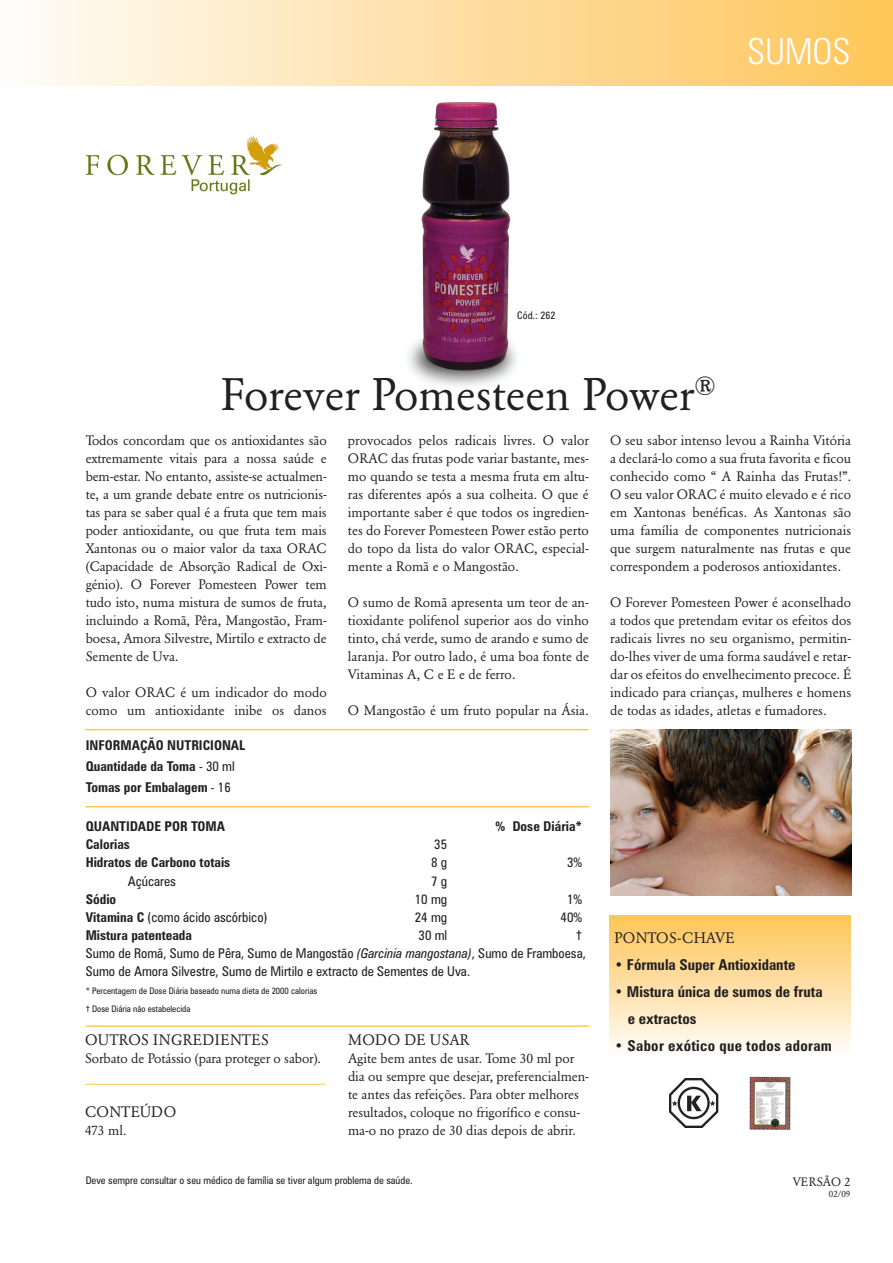
<style>
.page{position:relative;width:893px;height:1263px;background:#fff}
.page>*{position:absolute;margin:0;border:0;box-sizing:border-box;transform-origin:0 0}
.t1{font:45px "Garamond BQ";color:#231f20}
.t2{font:300 condensed 36px "Zurich BT";color:#fff}
.t3{font:700 condensed 15px/27px "Zurich BT";color:#231f20}
.t4{font:15px "Garamond BQ";letter-spacing:.02em;color:#231f20}
.t5{font:700 condensed 15px "Zurich BT";letter-spacing:.02em;color:#231f20}
.t6{font:15px "Garamond BQ";color:#231f20}
.t7{font:13.5px/18px "Garamond BQ";color:#231f20;text-align:justify}
.t8{font:condensed 13.5px/18px "Zurich BT";color:#231f20}
.t9{font:700 condensed 13.5px/21px "Zurich BT";color:#231f20}
.t10{font:12px "Garamond BQ";color:#231f20}
.t11{font:condensed 10.5px "Zurich BT";color:#231f20}
.t12{font:condensed 9px/18px "Zurich BT";color:#231f20}
.t13{font:9px "Garamond BQ";color:#231f20}
.s1{font-weight:400}
.s2{font-weight:700}
.s3{font-style:italic}
</style>
<div class="page">
<img style="left:408px;top:102px;width:109px;height:285px">
<div style="left:609px;top:915px;width:241px;height:141px;background:linear-gradient(to bottom,#fec456,#fefcf9)"></div>
<div style="left:0;top:0;width:893px;height:85px;background:linear-gradient(to right,#fefcf9,#fec558)"></div>
<img style="left:85px;top:135px;width:196px;height:59px">
<hr style="left:86px;top:1025px;width:503px;height:2px;background:#fec75a">
<hr style="left:86px;top:806px;width:503px;height:1px;background:#fec75a">
<hr style="left:85px;top:729px;width:503px;height:1px;background:#fec75a">
<img style="left:610px;top:729px;width:241px;height:167px">
<hr style="left:85px;top:1084px;width:241px;height:1px;background:#fec75a">
<img style="left:749px;top:1076px;width:42px;height:54px">
<img style="left:670px;top:1079px;width:49px;height:48px">
<p class="t11" style="left:517px;top:308px;width:40px">Cód.: 262</p>
<h2 class="t2" style="left:747px;top:29px;width:105px">SUMOS</h2>
<h1 class="t1" style="left:221px;top:369px;width:497px">Forever Pomesteen Power<sup>®</sup></h1>
<p class="t7" style="left:86px;top:431px;width:242px">Todos concordam que os antioxidantes são extremamente vitais para a nossa saúde e bem-estar. No entanto, assiste-se actualmen&shy;te, a um grande debate entre os nutricionis&shy;tas para se saber qual é a fruta que tem mais poder antioxidante, ou que fruta tem mais Xantonas ou o maior valor da taxa ORAC (Capacidade de Absorção Radical de Oxi&shy;génio). O Forever Pomesteen Power tem tudo isto, numa mistura de sumos de fruta, incluindo a Romã, Pêra, Mangostão, Fram&shy;boesa, Amora Silvestre, Mirtilo e extracto de Semente de Uva.</p>
<p class="t7" style="left:86px;top:683px;width:242px">O valor ORAC é um indicador do modo como um antioxidante inibe os danos</p>
<p class="t7" style="left:348px;top:431px;width:242px">provocados pelos radicais livres. O valor ORAC das frutas pode variar bastante, mes&shy;mo quando se testa a mesma fruta em altu&shy;ras diferentes após a sua colheita. O que é importante saber é que todos os ingredien&shy;tes do Forever Pomesteen Power estão perto do topo da lista do valor ORAC, especial&shy;mente a Romã e o Mangostão.</p>
<p class="t7" style="left:348px;top:593px;width:242px">O sumo de Romã apresenta um teor de an&shy;tioxidante polifenol superior aos do vinho tinto, chá verde, sumo de arando e sumo de laranja. Por outro lado, é uma boa fonte de Vitaminas A, C e E e de ferro.</p>
<p class="t7" style="left:348px;top:701px;width:242px">O Mangostão é um fruto popular na Ásia.</p>
<p class="t7" style="left:610px;top:431px;width:242px">O seu sabor intenso levou a Rainha Vitória a declará-lo como a sua fruta favorita e ficou conhecido como “ A Rainha das Frutas!”.<br>O seu valor ORAC é muito elevado e é rico em Xantonas benéficas. As Xantonas são uma família de componentes nutricionais que surgem naturalmente nas frutas e que correspondem a poderosos antioxidantes.</p>
<p class="t7" style="left:610px;top:593px;width:242px">O Forever Pomesteen Power é aconselhado a todos que pretendam evitar os efeitos dos radicais livres no seu organismo, permitin&shy;do-lhes viver de uma forma saudável e retar&shy;dar os efeitos do envelhecimento precoce. É indicado para crianças, mulheres e homens de todas as idades, atletas e fumadores.</p>
<p class="t9" style="left:86px;top:735px;width:161px">INFORMAÇÃO NUTRICIONAL<br>Quantidade da Toma <span class="s1">- 30 ml<br></span>Tomas por Embalagem <span class="s1">- 16</span></p>
<p class="t9" style="left:86px;top:816px;width:141px">QUANTIDADE POR TOMA</p>
<p class="t9" style="left:495px;top:816px;width:89px">% Dose Diária*</p>
<p class="t9" style="left:86px;top:834px;width:46px">Calorias</p>
<p class="t8" style="left:434px;top:835px;width:14px">35</p>
<p class="t9" style="left:86px;top:852px;width:146px">Hidratos de Carbono totais</p>
<p class="t8" style="left:431px;top:853px;width:18px">8 g</p>
<p class="t8" style="left:567px;top:853px;width:17px">3%</p>
<p class="t8" style="left:128px;top:871px;width:50px">Açúcares</p>
<p class="t8" style="left:431px;top:871px;width:18px">7 g</p>
<p class="t9" style="left:86px;top:888px;width:32px">Sódio</p>
<p class="t8" style="left:415px;top:889px;width:34px">10 mg</p>
<p class="t8" style="left:567px;top:889px;width:17px">1%</p>
<p class="t8" style="left:86px;top:907px;width:183px"><span class="s2">Vitamina C</span> (como ácido ascórbico)</p>
<p class="t8" style="left:415px;top:907px;width:34px">24 mg</p>
<p class="t8" style="left:561px;top:907px;width:23px">40%</p>
<p class="t9" style="left:86px;top:924px;width:108px">Mistura patenteada</p>
<p class="t8" style="left:419px;top:925px;width:30px">30 ml</p>
<p class="t8" style="left:86px;top:925px;width:502px;text-indent:490px">†<br>Sumo de Romã, Sumo de Pêra, Sumo de Mangostão <span class="s3">(Garcinia mangostana)</span>, Sumo de Framboesa,<br>Sumo de Amora Silvestre, Sumo de Mirtilo e extracto de Sementes de Uva.</p>
<p class="t12" style="left:86px;top:981px;width:233px">* Percentagem de Dose Diária baseado numa dieta de 2000 calorias † Dose Diária não estabelecida</p>
<p class="t4" style="left:85px;top:1031px;width:185px">OUTROS INGREDIENTES</p>
<p class="t7" style="left:85px;top:1049px;width:237px">Sorbato de Potássio (para proteger o sabor).</p>
<p class="t6" style="left:85px;top:1103px;width:93px">CONTEÚDO</p>
<p class="t7" style="left:85px;top:1121px;width:43px">473 ml.</p>
<p class="t4" style="left:348px;top:1031px;width:123px">MODO DE USAR</p>
<p class="t7" style="left:348px;top:1049px;width:242px;text-align:left">Agite bem antes de usar. Tome 30 ml por dia ou sempre que desejar, preferencialmen&shy;te antes das refeições. Para obter melhores resultados, coloque no frigorífico e consu&shy;ma-o no prazo de 30 dias depois de abrir.</p>
<p class="t11" style="left:86px;top:1173px;width:328px">Deve sempre consultar o seu médico de família se tiver algum problema de saúde.</p>
<p class="t6" style="left:614px;top:929px;width:122px">PONTOS-CHAVE</p>
<p class="t3" style="left:614px;top:951px;width:183px">• Fórmula Super Antioxidante</p>
<p class="t3" style="left:628px;top:978px;width:196px;text-indent:-14px">• Mistura única de sumos de fruta e extractos</p>
<p class="t5" style="left:614px;top:1037px;width:219px">• Sabor exótico que todos adoram</p>
<p class="t10" style="left:793px;top:1175px;width:59px">VERSÃO 2</p>
<p class="t13" style="left:829px;top:1188px;width:23px">02/09</p>
</div>
